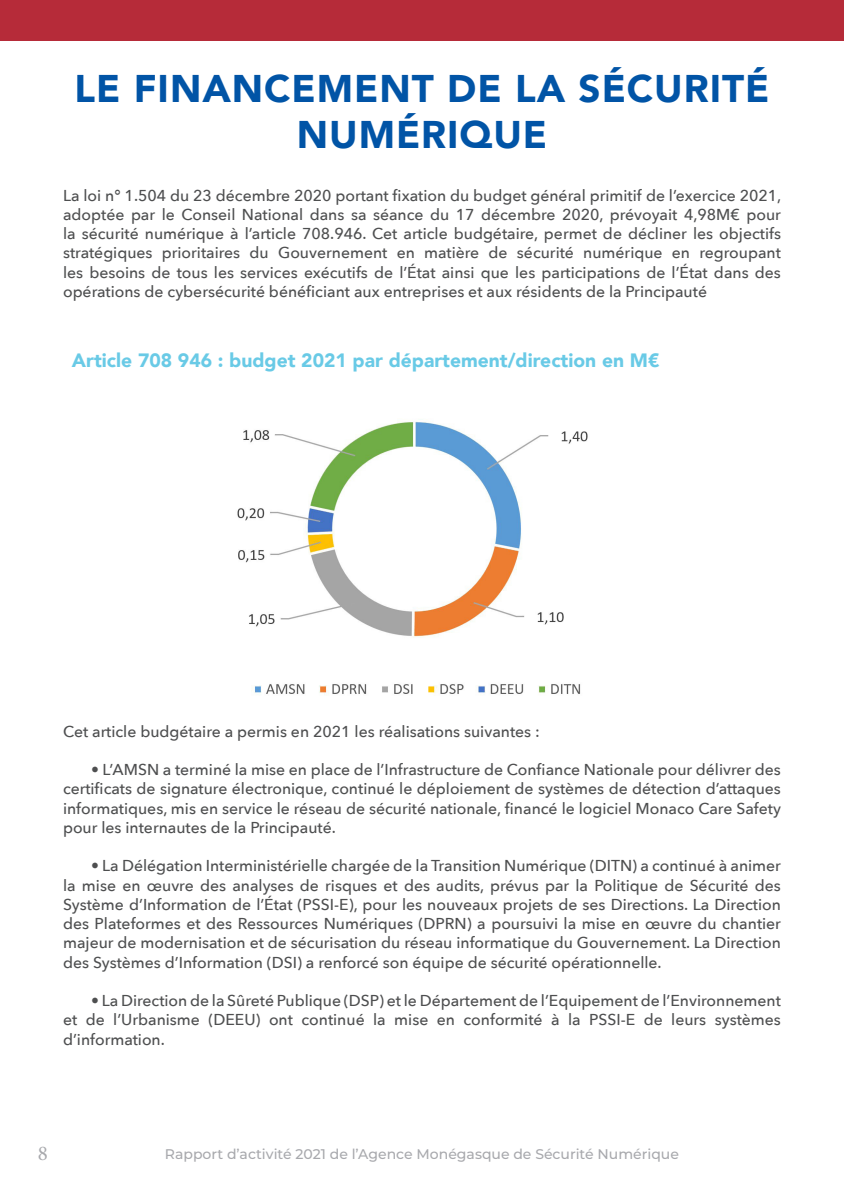
<style>
.page{position:relative;width:844px;height:1191px;background:#fff}
.page>*{position:absolute;margin:0;border:0;box-sizing:border-box;transform-origin:0 0}
.t1{font:900 38.5px/46.2px "Avenir";letter-spacing:.025em;color:#0154a6;text-align:center}
.t2{font:21px "Minion Pro";color:#a8a9ad}
.t3{font:900 19.25px "Avenir";color:#69cae6}
.t4{font:500 15.75px/19.2px "Avenir Next";color:#4e4f50;text-align:justify}
.t5{font:500 14px "Montserrat";color:#a8a9ad}
</style>
<div class="page">
<div style="left:0;top:0;width:843px;height:40px;background:#b62b39"></div>
<img style="left:237px;top:421px;width:351px;height:274px">
<h1 class="t1" style="left:75px;top:64px;width:696px">LE FINANCEMENT DE LA SÉCURITÉ<br>NUMÉRIQUE</h1>
<p class="t4" style="left:63px;top:185px;width:719px">La loi n° 1.504 du 23 décembre 2020 portant fixation du budget général primitif de l’exercice 2021, adoptée par le Conseil National dans sa séance du 17 décembre 2020, prévoyait 4,98M€ pour la sécurité numérique à l’article 708.946. Cet article budgétaire, permet de décliner les objectifs stratégiques prioritaires du Gouvernement en matière de sécurité numérique en regroupant les besoins de tous les services exécutifs de l’État ainsi que les participations de l’État dans des opérations de cybersécurité bénéficiant aux entreprises et aux résidents de la Principauté</p>
<p class="t3" style="left:72px;top:343px;width:588px">Article 708 946 : budget 2021 par département/direction en M€</p>
<p class="t4" style="left:63px;top:721px;width:478px">Cet article budgétaire a permis en 2021 les réalisations suivantes :</p>
<p class="t4" style="left:63px;top:759px;width:719px;text-indent:28px">• L’AMSN a terminé la mise en place de l’Infrastructure de Confiance Nationale pour délivrer des certificats de signature électronique, continué le déploiement de systèmes de détection d’attaques informatiques, mis en service le réseau de sécurité nationale, financé le logiciel Monaco Care Safety pour les internautes de la Principauté.</p>
<p class="t4" style="left:63px;top:855px;width:719px;text-indent:28px">• La Délégation Interministérielle chargée de la Transition Numérique (DITN) a continué à animer la mise en œuvre des analyses de risques et des audits, prévus par la Politique de Sécurité des Système d’Information de l’État (PSSI-E), pour les nouveaux projets de ses Directions. La Direction des Plateformes et des Ressources Numériques (DPRN) a poursuivi la mise en œuvre du chantier majeur de modernisation et de sécurisation du réseau informatique du Gouvernement. La Direction des Systèmes d’Information (DSI) a renforcé son équipe de sécurité opérationnelle.</p>
<p class="t4" style="left:63px;top:990px;width:719px;text-indent:28px">• La Direction de la Sûreté Publique (DSP) et le Département de l’Equipement de l’Environnement et de l’Urbanisme (DEEU) ont continué la mise en conformité à la PSSI-E de leurs systèmes d’information.</p>
<h2 class="t2" style="left:38px;top:1139px;width:12px">8</h2>
<p class="t5" style="left:165px;top:1144px;width:515px">Rapport d’activité 2021 de l’Agence Monégasque de Sécurité Numérique</p>
</div>
